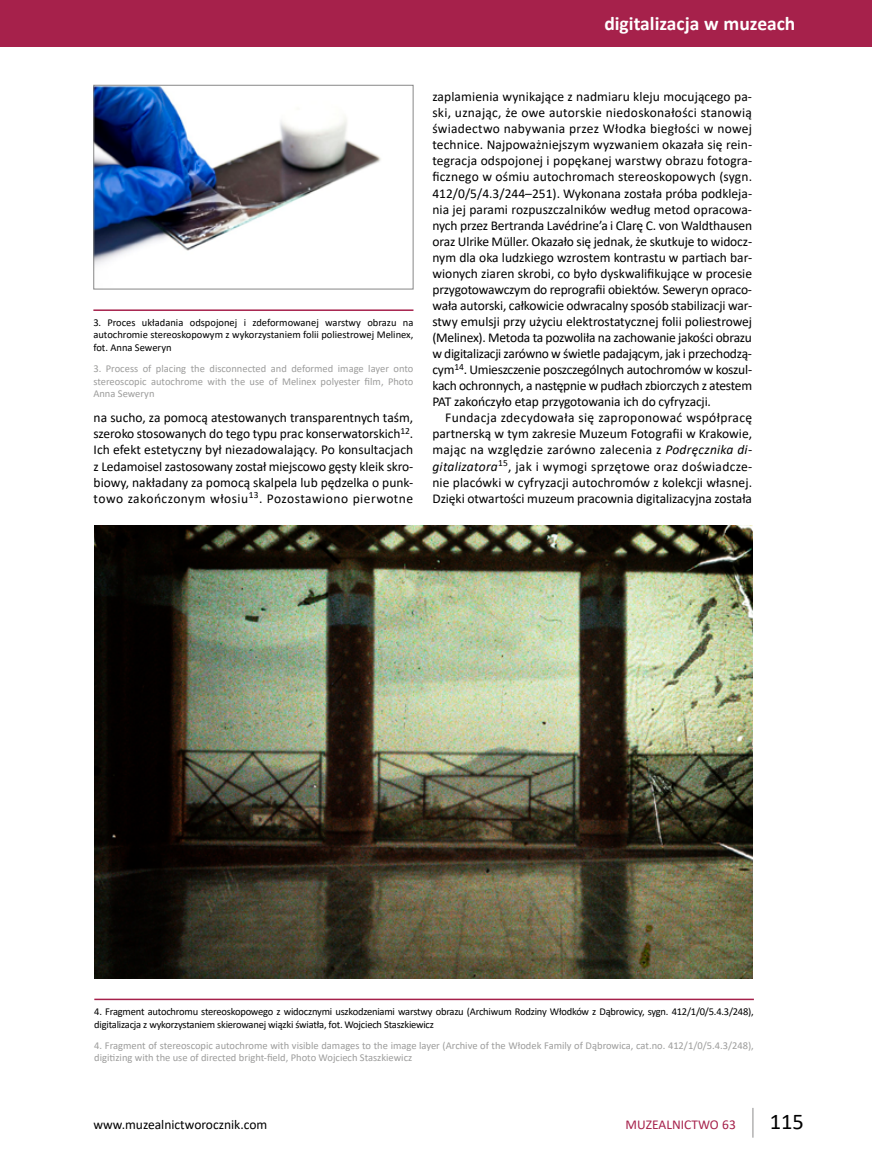
<style>
.page{position:relative;width:872px;height:1170px;background:#fff}
.page>*{position:absolute;margin:0;border:0;box-sizing:border-box;transform-origin:0 0}
.t1{font:22.5px "Calibri";color:#000}
.t2{font:700 19.5px "Calibri";color:#fff}
.t3{font:13.5px/16px "Calibri";letter-spacing:-.005em;color:#000;text-align:justify}
.t4{font:13.5px "Calibri";color:#a6214b}
.t5{font:10.5px/12.6px "Calibri";letter-spacing:-.02em;color:#000;text-align:justify}
.t6{font:10.5px/12.6px "Calibri";color:#9d9d9c;text-align:justify}
.s1{font-style:italic}
</style>
<div class="page">
<hr style="left:752px;top:1107px;width:1px;height:30px;background:#b3b2b2">
<div style="left:0;top:0;width:872px;height:47px;background:#a6214b"></div>
<img style="left:96px;top:87px;width:285px;height:178px">
<div style="left:94px;top:85px;width:319px;height:204px;border:1px solid #878787"></div>
<hr style="left:93px;top:309px;width:320px;height:2px;background:#a6214b">
<img style="left:94px;top:525px;width:659px;height:453px">
<hr style="left:94px;top:998px;width:660px;height:2px;background:#a6214b">
<h2 class="t2" style="left:604px;top:10px;width:192px">digitalizacja w muzeach</h2>
<p class="t5" style="left:93px;top:316px;width:321px">3. Proces układania odspojonej i zdeformowanej warstwy obrazu na autochromie stereoskopowym z wykorzystaniem folii poliestrowej Melinex, fot. Anna Seweryn</p>
<p class="t6" style="left:93px;top:362px;width:321px">3. Process of placing the disconnected and deformed image layer onto stereoscopic autochrome with the use of Melinex polyester film, Photo Anna Seweryn</p>
<p class="t3" style="left:94px;top:409px;width:321px">na sucho, za pomocą atestowanych transparentnych taśm, szeroko stosowanych do tego typu prac konserwatorskich<sup>12</sup>.<br>Ich efekt estetyczny był niezadowalający. Po konsultacjach z Ledamoisel zastosowany został miejscowo gęsty kleik skro&shy;biowy, nakładany za pomocą skalpela lub pędzelka o punk&shy;towo zakończonym włosiu<sup>13</sup>. Pozostawiono pierwotne</p>
<p class="t3" style="left:432px;top:88px;width:321px">zaplamienia wynikające z nadmiaru kleju mocującego pa&shy;ski, uznając, że owe autorskie niedoskonałości stanowią świadectwo nabywania przez Włodka biegłości w nowej technice. Najpoważniejszym wyzwaniem okazała się rein&shy;tegracja odspojonej i popękanej warstwy obrazu fotogra&shy;ficznego w ośmiu autochromach stereoskopowych (sygn.<br>412/0/5/4.3/244–251). Wykonana została próba podkleja&shy;nia jej parami rozpuszczalników według metod opracowa&shy;nych przez Bertranda Lavédrine’a i Clarę C. von Waldthausen oraz Ulrike Müller. Okazało się jednak, że skutkuje to widocz&shy;nym dla oka ludzkiego wzrostem kontrastu w partiach bar&shy;wionych ziaren skrobi, co było dyskwalifikujące w procesie przygotowawczym do reprografii obiektów. Seweryn opraco&shy;wała autorski, całkowicie odwracalny sposób stabilizacji war&shy;stwy emulsji przy użyciu elektrostatycznej folii poliestrowej (Melinex). Metoda ta pozwoliła na zachowanie jakości obrazu w digitalizacji zarówno w świetle padającym, jak i przechodzą&shy;cym<sup>14</sup>. Umieszczenie poszczególnych autochromów w koszul&shy;kach ochronnych, a następnie w pudłach zbiorczych z atestem PAT zakończyło etap przygotowania ich do cyfryzacji.</p>
<p class="t3" style="left:432px;top:409px;width:321px;text-indent:13px">Fundacja zdecydowała się zaproponować współpracę partnerską w tym zakresie Muzeum Fotografii w Krakowie, mając na względzie zarówno zalecenia z <span class="s1">Podręcznika di&shy;gitalizatora</span><sup>15</sup>, jak i wymogi sprzętowe oraz doświadcze&shy;nie placówki w cyfryzacji autochromów z kolekcji własnej.<br>Dzięki otwartości muzeum pracownia digitalizacyjna została</p>
<p class="t5" style="left:94px;top:1004px;width:661px">4. Fragment autochromu stereoskopowego z widocznymi uszkodzeniami warstwy obrazu (Archiwum Rodziny Włodków z Dąbrowicy, sygn. 412/1/0/5.4.3/248), digitalizacja z wykorzystaniem skierowanej wiązki światła, fot. Wojciech Staszkiewicz</p>
<p class="t6" style="left:94px;top:1038px;width:661px">4. Fragment of stereoscopic autochrome with visible damages to the image layer (Archive of the Włodek Family of Dąbrowica, cat.no. 412/1/0/5.4.3/248), digitizing with the use of directed bright-field, Photo Wojciech Staszkiewicz</p>
<p class="t3" style="left:94px;top:1115px;width:175px">www.muzealnictworocznik.com</p>
<p class="t4" style="left:625px;top:1114px;width:112px">MUZEALNICTWO 63</p>
<h1 class="t1" style="left:770px;top:1105px;width:36px">115</h1>
</div>
